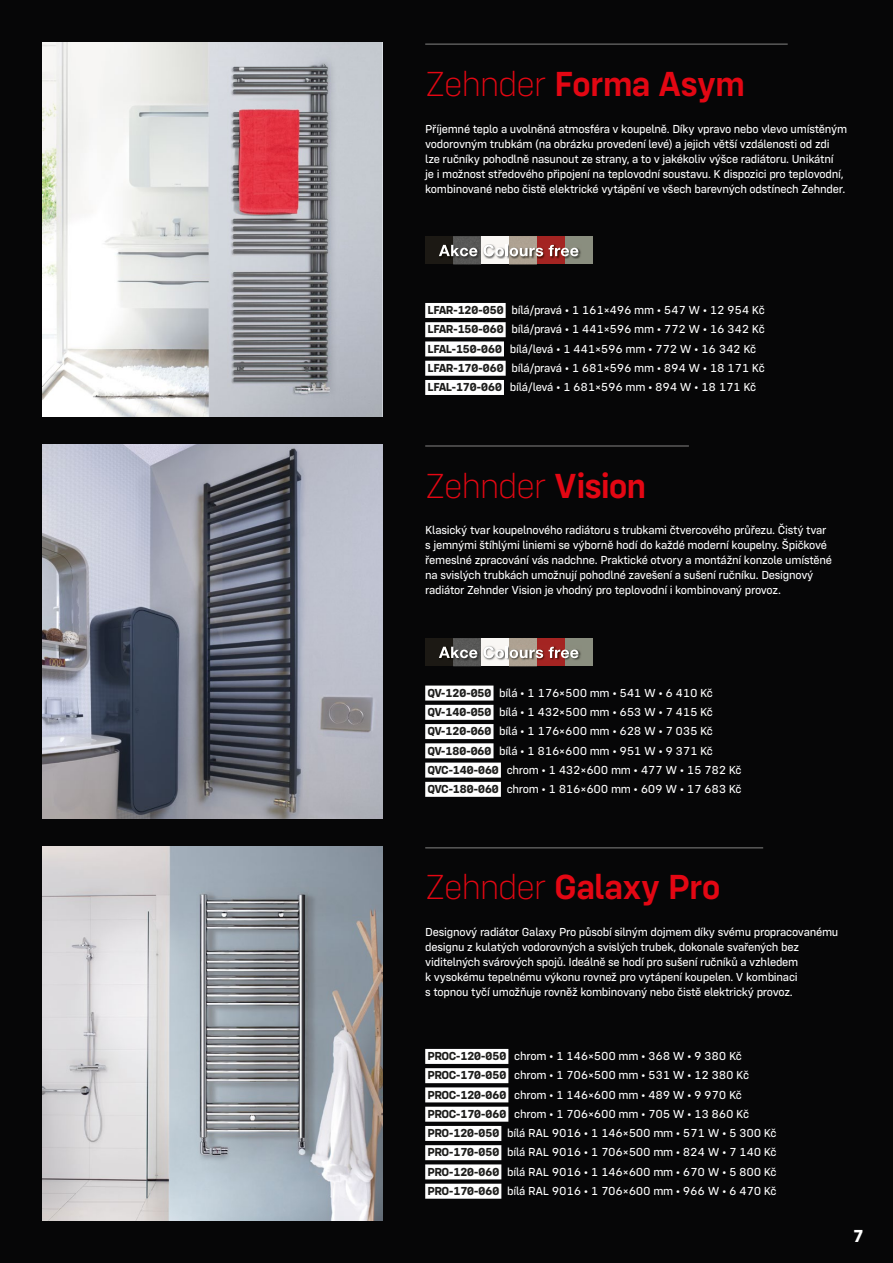
<style>
.page{position:relative;width:893px;height:1263px;background:#060607}
.page>*{position:absolute;margin:0;border:0;box-sizing:border-box;transform-origin:0 0}
.série{font:600 36px "Config";letter-spacing:-.02em;color:#e30613}
.série-2{font:200 36px "Config";letter-spacing:-.035em;color:#e30613}
.t1{font:700 18px "Config";color:#fff}
.popisky{font:12px/15px "Config Text";letter-spacing:-.02em;color:#fff}
.popisky_tabulka{font:12px "Config Text";letter-spacing:-.02em;color:#fff}
.s1{font-weight:200}
.s2{font-family:"Config";font-weight:700;color:#1d1d1b}
.s3{font-weight:600}
</style>
<div class="page">
<div style="left:425px;top:303px;width:81px;height:15px;background:#fff"></div>
<div style="left:425px;top:322px;width:81px;height:15px;background:#fff"></div>
<div style="left:425px;top:341px;width:79px;height:15px;background:#fff"></div>
<div style="left:425px;top:361px;width:81px;height:15px;background:#fff"></div>
<div style="left:425px;top:380px;width:79px;height:15px;background:#fff"></div>
<div style="left:425px;top:685px;width:68px;height:15px;background:#fff"></div>
<div style="left:425px;top:705px;width:68px;height:15px;background:#fff"></div>
<div style="left:425px;top:724px;width:68px;height:15px;background:#fff"></div>
<div style="left:425px;top:743px;width:68px;height:15px;background:#fff"></div>
<div style="left:425px;top:762px;width:76px;height:15px;background:#fff"></div>
<div style="left:425px;top:782px;width:76px;height:15px;background:#fff"></div>
<div style="left:425px;top:1049px;width:83px;height:15px;background:#fff"></div>
<div style="left:425px;top:1068px;width:83px;height:15px;background:#fff"></div>
<div style="left:425px;top:1087px;width:83px;height:15px;background:#fff"></div>
<div style="left:425px;top:1107px;width:83px;height:15px;background:#fff"></div>
<div style="left:425px;top:1126px;width:76px;height:15px;background:#fff"></div>
<div style="left:425px;top:1145px;width:76px;height:15px;background:#fff"></div>
<div style="left:425px;top:1164px;width:76px;height:15px;background:#fff"></div>
<div style="left:425px;top:1184px;width:76px;height:15px;background:#fff"></div>
<img style="left:43px;top:846px;width:340px;height:374px">
<img style="left:43px;top:444px;width:340px;height:375px">
<img style="left:43px;top:43px;width:340px;height:374px">
<div style="left:565px;top:236px;width:28px;height:28px;background:#8a8e7f"></div>
<div style="left:537px;top:236px;width:28px;height:28px;background:#a42422"></div>
<div style="left:425px;top:236px;width:28px;height:28px;background:#1c1914"></div>
<div style="left:453px;top:236px;width:28px;height:28px;background:#4a4a49"></div>
<img style="left:453px;top:237px;width:28px;height:27px">
<div style="left:481px;top:236px;width:28px;height:28px;background:#f9f7f4"></div>
<div style="left:509px;top:236px;width:28px;height:28px;background:#aea192"></div>
<img style="left:439px;top:244px;width:142px;height:15px">
<svg style="left:439px;top:245px;width:104px;height:11px"></svg>
<svg style="left:549px;top:245px;width:30px;height:11px"></svg>
<div style="left:565px;top:638px;width:28px;height:28px;background:#8a8e7f"></div>
<div style="left:537px;top:638px;width:28px;height:28px;background:#a42422"></div>
<div style="left:425px;top:638px;width:28px;height:28px;background:#1c1914"></div>
<img style="left:453px;top:638px;width:28px;height:28px">
<div style="left:481px;top:638px;width:28px;height:28px;background:#f9f7f4"></div>
<img style="left:509px;top:638px;width:28px;height:28px">
<img style="left:440px;top:646px;width:141px;height:15px">
<svg style="left:439px;top:646px;width:104px;height:12px"></svg>
<svg style="left:549px;top:647px;width:30px;height:11px"></svg>
<hr style="left:425px;top:847px;width:338px;height:1px;background:#706f6f">
<hr style="left:425px;top:445px;width:264px;height:2px;background:#706f6f">
<hr style="left:425px;top:44px;width:363px;height:1px;background:#706f6f">
<p class="série" style="left:425px;top:62px;width:321px"><span class="s1">Zehnder</span> Forma Asym</p>
<p class="popisky" style="left:425px;top:121px;width:424px">Příjemné teplo a uvolněná atmosféra v koupelně. Díky vpravo nebo vlevo umístěným vodorovným trubkám (na obrázku provedení levé) a jejich větší vzdálenosti od zdi lze ručníky pohodlně nasunout ze strany, a to v jakékoliv výšce radiátoru. Unikátní<br>je i možnost středového připojení na teplovodní soustavu. K dispozici pro teplovodní, kombinované nebo čistě elektrické vytápění ve všech barevných odstínech Zehnder.</p>
<p class="popisky_tabulka" style="left:428px;top:303px;width:339px"><span class="s2">LFAR-120-050</span> bílá/pravá • 1 161×496 mm • 547 W • 12 954 Kč</p>
<p class="popisky_tabulka" style="left:428px;top:322px;width:339px"><span class="s2">LFAR-150-060</span> bílá/pravá • 1 441×596 mm • 772 W • 16 342 Kč</p>
<p class="popisky_tabulka" style="left:428px;top:342px;width:330px"><span class="s2">LFAL-150-060</span> bílá/levá • 1 441×596 mm • 772 W • 16 342 Kč</p>
<p class="popisky_tabulka" style="left:428px;top:361px;width:339px"><span class="s2">LFAR-170-060</span> bílá/pravá • 1 681×596 mm • 894 W • 18 171 Kč</p>
<p class="popisky_tabulka" style="left:428px;top:380px;width:330px"><span class="s2">LFAL-170-060</span> bílá/levá • 1 681×596 mm • 894 W • 18 171 Kč</p>
<p class="série-2" style="left:425px;top:465px;width:223px">Zehnder <span class="s3">Vision</span></p>
<p class="popisky" style="left:425px;top:523px;width:408px">Klasický tvar koupelnového radiátoru s trubkami čtvercového průřezu. Čistý tvar s jemnými štíhlými liniemi se výborně hodí do každé moderní koupelny. Špičkové řemeslné zpracování vás nadchne. Praktické otvory a montážní konzole umístěné na svislých trubkách umožnují pohodlné zavešení a sušení ručníku. Designový radiátor Zehnder Vision je vhodný pro teplovodní i kombinovaný provoz.</p>
<p class="popisky_tabulka" style="left:428px;top:686px;width:287px"><span class="s2">QV-120-050</span> bílá • 1 176×500 mm • 541 W • 6 410 Kč</p>
<p class="popisky_tabulka" style="left:428px;top:705px;width:287px"><span class="s2">QV-140-050</span> bílá • 1 432×500 mm • 653 W • 7 415 Kč</p>
<p class="popisky_tabulka" style="left:428px;top:724px;width:287px"><span class="s2">QV-120-060</span> bílá • 1 176×600 mm • 628 W • 7 035 Kč</p>
<p class="popisky_tabulka" style="left:428px;top:743px;width:287px"><span class="s2">QV-180-060</span> bílá • 1 816×600 mm • 951 W • 9 371 Kč</p>
<p class="popisky_tabulka" style="left:428px;top:763px;width:315px"><span class="s2">QVC-140-060</span> chrom • 1 432×600 mm • 477 W • 15 782 Kč</p>
<p class="popisky_tabulka" style="left:428px;top:782px;width:315px"><span class="s2">QVC-180-060</span> chrom • 1 816×600 mm • 609 W • 17 683 Kč</p>
<p class="série" style="left:425px;top:866px;width:297px"><span class="s1">Zehnder</span> Galaxy Pro</p>
<p class="popisky" style="left:425px;top:925px;width:415px">Designový radiátor Galaxy Pro působí silným dojmem díky svému propracovanému designu z kulatých vodorovných a svislých trubek, dokonale svařených bez viditelných svárových spojů. Ideálně se hodí pro sušení ručníků a vzhledem<br>k vysokému tepelnému výkonu rovnež pro vytápení koupelen. V kombinaci<br>s topnou tyčí umožňuje rovněž kombinovaný nebo čistě elektrický provoz.</p>
<p class="popisky_tabulka" style="left:428px;top:1049px;width:316px"><span class="s2">PROC-120-050</span> chrom • 1 146×500 mm • 368 W • 9 380 Kč</p>
<p class="popisky_tabulka" style="left:428px;top:1068px;width:323px"><span class="s2">PROC-170-050</span> chrom • 1 706×500 mm • 531 W • 12 380 Kč</p>
<p class="popisky_tabulka" style="left:428px;top:1088px;width:316px"><span class="s2">PROC-120-060</span> chrom • 1 146×600 mm • 489 W • 9 970 Kč</p>
<p class="popisky_tabulka" style="left:428px;top:1107px;width:323px"><span class="s2">PROC-170-060</span> chrom • 1 706×600 mm • 705 W • 13 860 Kč</p>
<p class="popisky_tabulka" style="left:428px;top:1126px;width:350px"><span class="s2">PRO-120-050</span> bílá RAL 9016 • 1 146×500 mm • 571 W • 5 300 Kč</p>
<p class="popisky_tabulka" style="left:428px;top:1145px;width:350px"><span class="s2">PRO-170-050</span> bílá RAL 9016 • 1 706×500 mm • 824 W • 7 140 Kč</p>
<p class="popisky_tabulka" style="left:428px;top:1165px;width:350px"><span class="s2">PRO-120-060</span> bílá RAL 9016 • 1 146×600 mm • 670 W • 5 800 Kč</p>
<p class="popisky_tabulka" style="left:428px;top:1184px;width:350px"><span class="s2">PRO-170-060</span> bílá RAL 9016 • 1 706×600 mm • 966 W • 6 470 Kč</p>
<h2 class="t1" style="left:853px;top:1225px;width:11px">7</h2>
</div>
